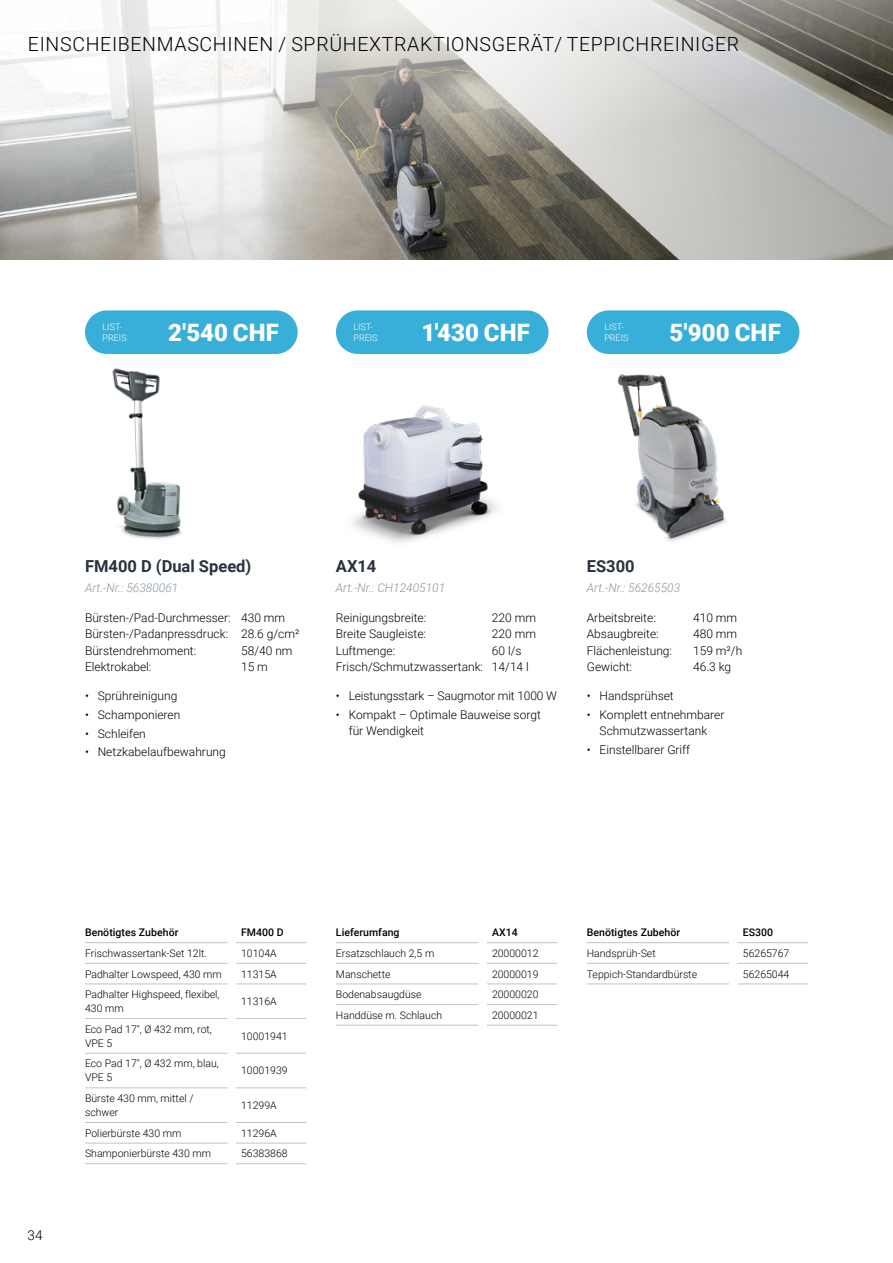
<style>
.page{position:relative;width:893px;height:1263px;background:#fff}
.page>*{position:absolute;margin:0;border:0;box-sizing:border-box;transform-origin:0 0}
.t1{font:900 24px "Roboto";letter-spacing:.005em;color:#fff}
.t2{font:300 19.5px "Roboto";letter-spacing:.035em;color:#000}
.t3{font:700 16.5px "Roboto";color:#29313f}
.t4{font:300 13.5px "Roboto";color:#000}
.t5{font:300 12px/16.5px "Roboto";color:#000}
.t6{font:italic 300 12px "Roboto";color:#8796a3}
.t7{font:300 10.5px/14px "Roboto";color:#000}
.t8{font:500 10.5px "Roboto";letter-spacing:.005em;color:#000}
.t9{font:300 9px/10.9px "Roboto";color:#fff}
</style>
<div class="page">
<svg style="left:0;top:0;width:893px;height:259px"></svg>
<hr style="left:587px;top:942px;width:142px;height:1px;background:#bac6c7">
<hr style="left:738px;top:942px;width:70px;height:1px;background:#bac6c7">
<hr style="left:587px;top:963px;width:142px;height:1px;background:#bac6c7">
<hr style="left:738px;top:963px;width:70px;height:1px;background:#bac6c7">
<hr style="left:587px;top:984px;width:142px;height:1px;background:#bac6c7">
<hr style="left:738px;top:984px;width:70px;height:1px;background:#bac6c7">
<hr style="left:85px;top:942px;width:142px;height:1px;background:#bac6c7">
<hr style="left:236px;top:942px;width:70px;height:1px;background:#bac6c7">
<hr style="left:85px;top:963px;width:142px;height:1px;background:#bac6c7">
<hr style="left:236px;top:963px;width:70px;height:1px;background:#bac6c7">
<hr style="left:85px;top:984px;width:142px;height:1px;background:#bac6c7">
<hr style="left:236px;top:984px;width:70px;height:1px;background:#bac6c7">
<hr style="left:85px;top:1018px;width:142px;height:1px;background:#bac6c7">
<hr style="left:85px;top:1053px;width:142px;height:1px;background:#bac6c7">
<hr style="left:85px;top:1087px;width:142px;height:1px;background:#bac6c7">
<hr style="left:85px;top:1122px;width:142px;height:1px;background:#bac6c7">
<hr style="left:85px;top:1143px;width:142px;height:1px;background:#bac6c7">
<hr style="left:85px;top:1163px;width:142px;height:1px;background:#bac6c7">
<hr style="left:236px;top:1018px;width:70px;height:1px;background:#bac6c7">
<hr style="left:236px;top:1053px;width:70px;height:1px;background:#bac6c7">
<hr style="left:236px;top:1087px;width:70px;height:1px;background:#bac6c7">
<hr style="left:236px;top:1122px;width:70px;height:1px;background:#bac6c7">
<hr style="left:236px;top:1143px;width:70px;height:1px;background:#bac6c7">
<hr style="left:236px;top:1163px;width:70px;height:1px;background:#bac6c7">
<hr style="left:336px;top:942px;width:142px;height:1px;background:#bac6c7">
<hr style="left:487px;top:942px;width:70px;height:1px;background:#bac6c7">
<hr style="left:336px;top:963px;width:142px;height:1px;background:#bac6c7">
<hr style="left:336px;top:984px;width:142px;height:1px;background:#bac6c7">
<hr style="left:336px;top:1004px;width:142px;height:1px;background:#bac6c7">
<hr style="left:336px;top:1025px;width:142px;height:1px;background:#bac6c7">
<hr style="left:487px;top:963px;width:70px;height:1px;background:#bac6c7">
<hr style="left:487px;top:984px;width:70px;height:1px;background:#bac6c7">
<hr style="left:487px;top:1004px;width:70px;height:1px;background:#bac6c7">
<hr style="left:487px;top:1025px;width:70px;height:1px;background:#bac6c7">
<img style="left:101px;top:353px;width:81px;height:186px">
<img style="left:352px;top:405px;width:145px;height:138px">
<img style="left:617px;top:374px;width:109px;height:168px">
<div style="left:85px;top:310px;width:213px;height:44px;background:#37afd9;border-radius:22px"></div>
<div style="left:336px;top:310px;width:213px;height:44px;background:#37afd9;border-radius:22px"></div>
<div style="left:587px;top:310px;width:212px;height:44px;background:#37afd9;border-radius:22px"></div>
<h2 class="t2" style="left:28px;top:30px;width:713px">EINSCHEIBENMASCHINEN / SPRÜHEXTRAKTIONSGERÄT/ TEPPICHREINIGER</h2>
<p class="t9" style="left:103px;top:321px;width:26px">LIST-<br>PREIS</p>
<h1 class="t1" style="left:168px;top:316px;width:112px">2'540 CHF</h1>
<p class="t9" style="left:353px;top:321px;width:26px">LIST-<br>PREIS</p>
<h1 class="t1" style="left:422px;top:316px;width:110px">1'430 CHF</h1>
<p class="t9" style="left:604px;top:321px;width:26px">LIST-<br>PREIS</p>
<h1 class="t1" style="left:670px;top:316px;width:113px">5'900 CHF</h1>
<h3 class="t3" style="left:85px;top:554px;width:168px">FM400 D (Dual Speed)</h3>
<p class="t6" style="left:85px;top:580px;width:95px">Art.-Nr.: 56380061</p>
<p class="t5" style="left:85px;top:609px;width:216px">Bürsten-/Pad-Durchmesser: 430 mm<br>Bürsten-/Padanpressdruck: 28. 6 g/cm²<br>Bürstendrehmoment:</p>
<p class="t5" style="left:241px;top:642px;width:53px">58/40 nm</p>
<p class="t5" style="left:85px;top:658px;width:68px">Elektrokabel:</p>
<p class="t5" style="left:241px;top:658px;width:28px">15 m</p>
<p class="t5" style="left:85px;top:687px;width:94px">• Sprühreinigung</p>
<p class="t5" style="left:85px;top:706px;width:97px">• Schamponieren</p>
<p class="t5" style="left:85px;top:725px;width:62px">• Schleifen</p>
<p class="t5" style="left:85px;top:743px;width:142px">• Netzkabelaufbewahrung</p>
<h3 class="t3" style="left:336px;top:554px;width:42px">AX14</h3>
<p class="t6" style="left:336px;top:580px;width:111px">Art.-Nr.: CH12405101</p>
<p class="t5" style="left:336px;top:609px;width:92px">Reinigungsbreite:</p>
<p class="t5" style="left:492px;top:609px;width:46px">220 mm</p>
<p class="t5" style="left:336px;top:625px;width:92px">Breite Saugleiste:</p>
<p class="t5" style="left:492px;top:625px;width:46px">220 mm</p>
<p class="t5" style="left:336px;top:642px;width:61px">Luftmenge:</p>
<p class="t5" style="left:336px;top:642px;width:194px;text-indent:156px">60 l/s<br>Frisch/Schmutzwassertank: 14/14 l</p>
<p class="t5" style="left:336px;top:687px;width:223px">• Leistungsstark – Saugmotor mit 1000 W</p>
<p class="t5" style="left:349px;top:706px;width:194px;text-indent:-13px">• Kompakt – Optimale Bauweise sorgt für Wendigkeit</p>
<h3 class="t3" style="left:587px;top:554px;width:49px">ES300</h3>
<p class="t6" style="left:587px;top:580px;width:95px">Art.-Nr.: 56265503</p>
<p class="t5" style="left:587px;top:609px;width:71px">Arbeitsbreite:</p>
<p class="t5" style="left:693px;top:609px;width:46px">410 mm</p>
<p class="t5" style="left:587px;top:625px;width:73px">Absaugbreite:</p>
<p class="t5" style="left:693px;top:625px;width:46px">480 mm</p>
<p class="t5" style="left:587px;top:642px;width:87px">Flächenleistung:</p>
<p class="t5" style="left:693px;top:642px;width:51px">159 m²/h</p>
<p class="t5" style="left:587px;top:658px;width:47px">Gewicht:</p>
<p class="t5" style="left:693px;top:658px;width:40px">46. 3 kg</p>
<p class="t5" style="left:587px;top:687px;width:88px">• Handsprühset</p>
<p class="t5" style="left:587px;top:706px;width:139px;text-align:center">• Komplett entnehmbarer<br>Schmutzwassertank</p>
<p class="t5" style="left:587px;top:741px;width:105px">• Einstellbarer Griff</p>
<p class="t4" style="left:28px;top:1225px;width:16px">34</p>
<p class="t8" style="left:85px;top:925px;width:95px">Benötigtes Zubehör</p>
<p class="t8" style="left:241px;top:925px;width:44px">FM400 D</p>
<p class="t7" style="left:85px;top:946px;width:122px">Frischwassertank-Set 12lt.</p>
<p class="t7" style="left:241px;top:946px;width:37px">10104A</p>
<p class="t7" style="left:85px;top:966px;width:138px">Padhalter Lowspeed, 430 mm</p>
<p class="t7" style="left:241px;top:966px;width:37px">11315A</p>
<p class="t7" style="left:85px;top:987px;width:136px">Padhalter Highspeed, flexibel,<br>430 mm</p>
<p class="t7" style="left:241px;top:994px;width:37px">11316A</p>
<p class="t7" style="left:85px;top:1022px;width:128px">Eco Pad 17", Ø 432 mm, rot,<br>VPE 5</p>
<p class="t7" style="left:241px;top:1029px;width:48px">10001941</p>
<p class="t7" style="left:85px;top:1056px;width:135px">Eco Pad 17", Ø 432 mm, blau,<br>VPE 5</p>
<p class="t7" style="left:241px;top:1063px;width:48px">10001939</p>
<p class="t7" style="left:85px;top:1091px;width:110px">Bürste 430 mm, mittel / schwer</p>
<p class="t7" style="left:241px;top:1098px;width:37px">11299A</p>
<p class="t7" style="left:85px;top:1126px;width:98px">Polierbürste 430 mm</p>
<p class="t7" style="left:241px;top:1126px;width:37px">11296A</p>
<p class="t7" style="left:85px;top:1146px;width:128px">Shamponierbürste 430 mm</p>
<p class="t7" style="left:241px;top:1146px;width:48px">56383868</p>
<p class="t8" style="left:336px;top:925px;width:65px">Lieferumfang</p>
<p class="t8" style="left:492px;top:925px;width:27px">AX14</p>
<p class="t7" style="left:336px;top:946px;width:100px">Ersatzschlauch 2,5 m</p>
<p class="t7" style="left:492px;top:946px;width:48px">20000012</p>
<p class="t7" style="left:336px;top:966px;width:56px">Manschette</p>
<p class="t7" style="left:492px;top:966px;width:48px">20000019</p>
<p class="t7" style="left:336px;top:987px;width:87px">Bodenabsaugdüse</p>
<p class="t7" style="left:492px;top:987px;width:48px">20000020</p>
<p class="t7" style="left:336px;top:1008px;width:108px">Handdüse m. Schlauch</p>
<p class="t7" style="left:492px;top:1008px;width:48px">20000021</p>
<p class="t8" style="left:587px;top:925px;width:95px">Benötigtes Zubehör</p>
<p class="t8" style="left:743px;top:925px;width:32px">ES300</p>
<p class="t7" style="left:587px;top:946px;width:70px">Handsprüh-Set</p>
<p class="t7" style="left:743px;top:946px;width:48px">56265767</p>
<p class="t7" style="left:587px;top:966px;width:112px">Teppich-Standardbürste</p>
<p class="t7" style="left:743px;top:966px;width:48px">56265044</p>
</div>
